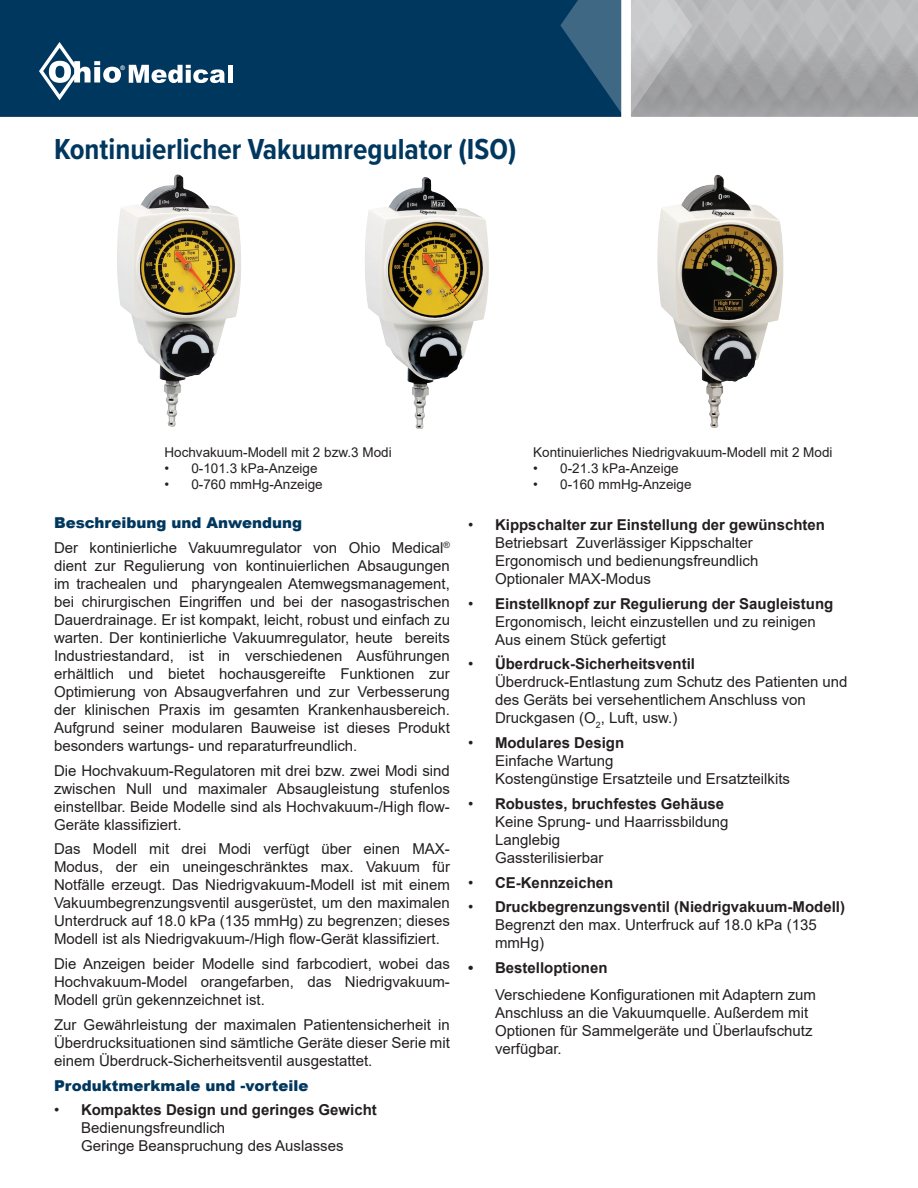
<style>
.page{position:relative;width:918px;height:1188px;background:#fff}
.page>*{position:absolute;margin:0;border:0;box-sizing:border-box;transform-origin:0 0}
.t1{font:700 30px "Proxima Nova Cond";color:#00375e}
.t2{font:15px/18px "Arial";color:#231f20;text-align:justify}
.t3{font:700 15px/18px "Arial";color:#231f20}
.t4{font:900 15px "Arial";color:#00375e}
.t5{font:13.5px "Arial";color:#231f20}
.t6{font:700 6.15px "Arial";color:#fff}
.s1{font-weight:400}
</style>
<div class="page">
<div style="left:0;top:0;width:560px;height:117px;background:#00375e"></div>
<svg style="left:560px;top:0;width:358px;height:117px"></svg>
<svg style="left:129px;top:65px;width:96px;height:18px"></svg>
<div style="left:228px;top:65px;width:5px;height:18px;background:#fff"></div>
<svg style="left:39px;top:42px;width:82px;height:58px"></svg>
<img style="left:117px;top:175px;width:124px;height:252px">
<img style="left:365px;top:177px;width:124px;height:252px">
<img style="left:657px;top:175px;width:127px;height:253px">
<p class="t6" style="left:121px;top:64px;width:6px">®</p>
<p class="t1" style="left:54px;top:127px;width:464px">Kontinuierlicher Vakuumregulator (ISO)</p>
<p class="t5" style="left:164px;top:442px;width:229px">Hochvakuum-Modell mit 2 bzw.3 Modi</p>
<p class="t5" style="left:164px;top:459px;width:155px">• 0-101.3 kPa-Anzeige</p>
<p class="t5" style="left:164px;top:475px;width:160px">• 0-760 mmHg-Anzeige</p>
<p class="t5" style="left:533px;top:443px;width:301px">Kontinuierliches Niedrigvakuum-Modell mit 2 Modi</p>
<p class="t5" style="left:533px;top:459px;width:147px">• 0-21.3 kPa-Anzeige</p>
<p class="t5" style="left:533px;top:475px;width:160px">• 0-160 mmHg-Anzeige</p>
<p class="t4" style="left:54px;top:512px;width:250px">Beschreibung und Anwendung</p>
<p class="t2" style="left:54px;top:539px;width:398px">Der kontinierliche Vakuumregulator von Ohio Medical<sup>® </sup>dient zur Regulierung von kontinuierlichen Absaugungen im trachealen und pharyngealen Atemwegsmanagement, bei chirurgischen Eingriffen und bei der nasogastrischen Dauerdrainage. Er ist kompakt, leicht, robust und einfach zu warten. Der kontinierliche Vakuumregulator, heute bereits Industriestandard, ist in verschiedenen Ausführungen erhältlich und bietet hochausgereifte Funktionen zur Optimierung von Absaugverfahren und zur Verbesserung der klinischen Praxis im gesamten Krankenhausbereich.<br>Aufgrund seiner modularen Bauweise ist dieses Produkt besonders wartungs- und reparaturfreundlich.</p>
<p class="t2" style="left:54px;top:761px;width:397px">Die Hochvakuum-Regulatoren mit drei bzw. zwei Modi sind zwischen Null und maximaler Absaugleistung stufenlos einstellbar. Beide Modelle sind als Hochvakuum-/High flow-Geräte klassifiziert.</p>
<p class="t2" style="left:54px;top:840px;width:398px">Das Modell mit drei Modi verfügt über einen MAX-Modus, der ein uneingeschränktes max. Vakuum für Notfälle erzeugt. Das Niedrigvakuum-Modell ist mit einem Vakuumbegrenzungsventil ausgerüstet, um den maximalen Unterdruck auf 18.0 kPa (135 mmHg) zu begrenzen; dieses Modell ist als Niedrigvakuum-/High flow-Gerät klassifiziert.</p>
<p class="t2" style="left:54px;top:955px;width:397px">Die Anzeigen beider Modelle sind farbcodiert, wobei das Hochvakuum-Model orangefarben, das Niedrigvakuum-Modell grün gekennzeichnet ist.</p>
<p class="t2" style="left:54px;top:1016px;width:397px">Zur Gewährleistung der maximalen Patientensicherheit in Überdrucksituationen sind sämtliche Geräte dieser Serie mit einem Überdruck-Sicherheitsventil ausgestattet.</p>
<p class="t4" style="left:54px;top:1074px;width:256px">Produktmerkmale und -vorteile</p>
<p class="t3" style="left:54px;top:1101px;width:324px"><span class="s1">•</span> Kompaktes Design und geringes Gewicht</p>
<p class="t2" style="left:81px;top:1119px;width:146px">Bedienungsfreundlich</p>
<p class="t2" style="left:81px;top:1137px;width:264px">Geringe Beanspruchung des Auslasses</p>
<p class="t3" style="left:495px;top:516px;width:332px;text-indent:-27px"><span class="s1">•</span> Kippschalter zur Einstellung der gewünschten<br><span class="s1">Betriebsart Zuverlässiger Kippschalter</span></p>
<p class="t2" style="left:495px;top:551px;width:265px">Ergonomisch und bedienungsfreundlich</p>
<p class="t2" style="left:495px;top:569px;width:157px">Optionaler MAX-Modus</p>
<p class="t3" style="left:468px;top:594px;width:367px"><span class="s1">•</span> Einstellknopf zur Regulierung der Saugleistung</p>
<p class="t2" style="left:495px;top:612px;width:322px">Ergonomisch, leicht einzustellen und zu reinigen</p>
<p class="t2" style="left:495px;top:630px;width:172px">Aus einem Stück gefertigt</p>
<p class="t3" style="left:468px;top:655px;width:229px"><span class="s1">•</span> Überdruck-Sicherheitsventil</p>
<p class="t2" style="left:495px;top:673px;width:354px">Überdruck-Entlastung zum Schutz des Patienten und</p>
<p class="t2" style="left:495px;top:691px;width:312px">des Geräts bei versehentlichem Anschluss von</p>
<p class="t2" style="left:495px;top:709px;width:184px">Druckgasen (O<sub>2</sub>, Luft, usw.)</p>
<p class="t3" style="left:468px;top:734px;width:158px"><span class="s1">•</span> Modulares Design</p>
<p class="t2" style="left:495px;top:752px;width:120px">Einfache Wartung</p>
<p class="t2" style="left:495px;top:770px;width:297px">Kostengünstige Ersatzteile und Ersatzteilkits</p>
<p class="t3" style="left:468px;top:795px;width:258px"><span class="s1">•</span> Robustes, bruchfestes Gehäuse</p>
<p class="t2" style="left:495px;top:812px;width:235px">Keine Sprung- und Haarrissbildung</p>
<p class="t2" style="left:495px;top:830px;width:67px">Langlebig</p>
<p class="t2" style="left:495px;top:848px;width:110px">Gassterilisierbar</p>
<p class="t3" style="left:468px;top:873px;width:147px"><span class="s1">•</span> CE-Kennzeichen</p>
<p class="t3" style="left:468px;top:898px;width:379px"><span class="s1">•</span> Druckbegrenzungsventil (Niedrigvakuum-Modell)</p>
<p class="t2" style="left:495px;top:916px;width:323px">Begrenzt den max. Unterfruck auf 18.0 kPa (135 mmHg)</p>
<p class="t3" style="left:468px;top:959px;width:141px">• Bestelloptionen</p>
<p class="t2" style="left:495px;top:986px;width:323px;text-align:left">Verschiedene Konfigurationen mit Adaptern zum Anschluss an die Vakuumquelle. Außerdem mit Optionen für Sammelgeräte und Überlaufschutz verfügbar.</p>
</div>
